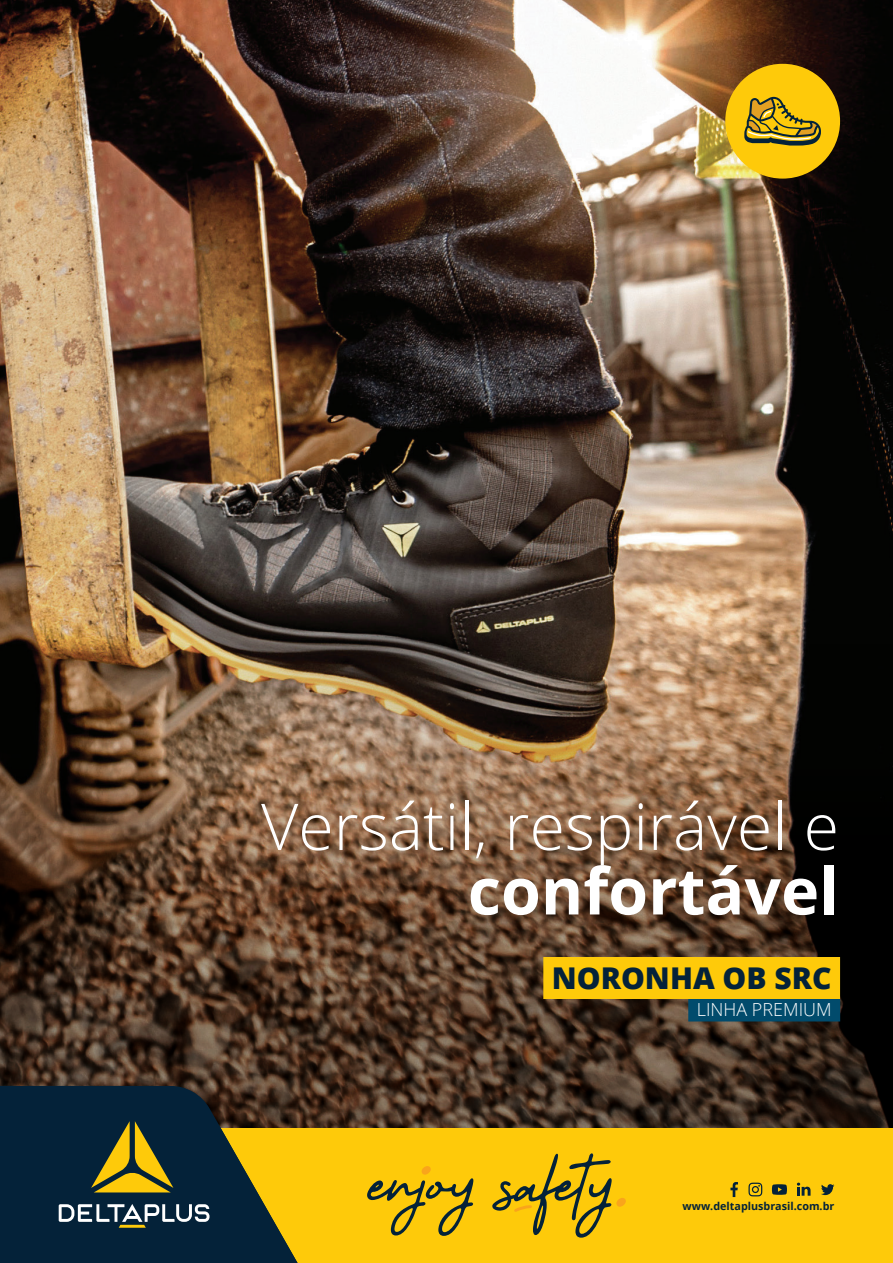
<style>
.page{position:relative;width:893px;height:1263px;background:#fff}
.page>*{position:absolute;margin:0;border:0;box-sizing:border-box;transform-origin:0 0}
.t1{font:300 64.5px "Open Sans";color:#fff}
.t2{font:700 64.5px "Open Sans";color:#fff}
.t3{font:800 30px "Open Sans";color:#042239}
.t4{font:300 18px "Open Sans";color:#fff}
.t5{font:700 10.8px "Open Sans";color:#042239}
</style>
<div class="page">
<img style="left:0;top:0;width:893px;height:581px">
<img style="left:0;top:581px;width:893px;height:546px">
<div style="left:615px;top:1128px;width:278px;height:135px;background:#feca0a"></div>
<div style="left:130px;top:1128px;width:522px;height:135px;background:#feca0a"></div>
<div style="left:616px;top:1198px;width:10px;height:9px;background:#f9a51b;border-radius:3px"></div>
<div style="left:422px;top:1166px;width:9px;height:9px;background:#f9a51b;border-radius:3px"></div>
<svg style="left:367px;top:1178px;width:106px;height:58px"></svg>
<svg style="left:492px;top:1153px;width:120px;height:85px"></svg>
<svg style="left:730px;top:1182px;width:8px;height:15px"></svg>
<svg style="left:748px;top:1182px;width:14px;height:14px"></svg>
<svg style="left:772px;top:1184px;width:15px;height:11px"></svg>
<svg style="left:797px;top:1182px;width:13px;height:14px"></svg>
<svg style="left:821px;top:1184px;width:13px;height:11px"></svg>
<svg style="left:0;top:1086px;width:310px;height:177px;background:#2f3c2f"></svg>
<svg style="left:91px;top:1121px;width:82px;height:71px"></svg>
<svg style="left:59px;top:1204px;width:150px;height:24px;background:#526571"></svg>
<div style="left:688px;top:999px;width:152px;height:22px;background:#014b6c"></div>
<div style="left:543px;top:957px;width:297px;height:42px;background:#feca0a"></div>
<div style="left:725px;top:64px;width:115px;height:115px;background:#feca0a;border-radius:50%"></div>
<svg style="left:744px;top:97px;width:77px;height:49px"></svg>
<h1 class="t1" style="left:261px;top:782px;width:579px">Versátil, respirável e</h1>
<h1 class="t2" style="left:468px;top:845px;width:373px">confortável</h1>
<h2 class="t3" style="left:552px;top:955px;width:281px">NORONHA OB SRC</h2>
<h3 class="t4" style="left:697px;top:997px;width:136px">LINHA PREMIUM</h3>
<p class="t5" style="left:683px;top:1198px;width:153px">www.deltaplusbrasil.com.br</p>
</div>
